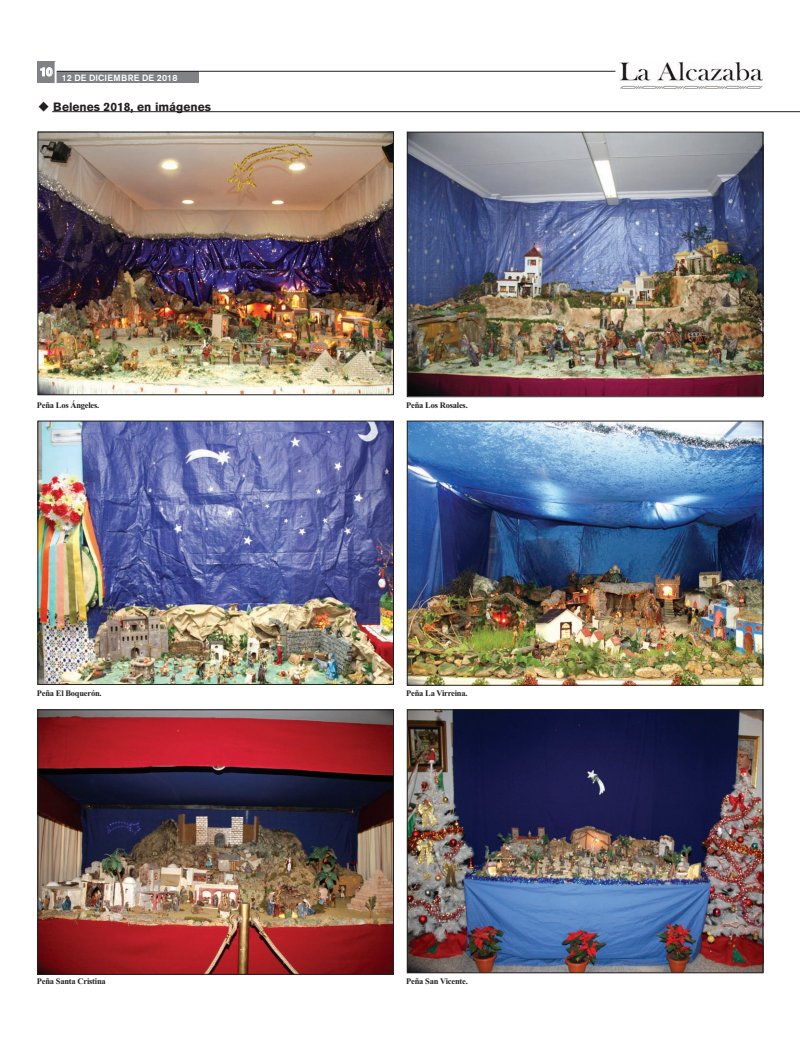
<style>
.page{position:relative;width:800px;height:1049px;background:#fff}
.page>*{position:absolute;margin:0;border:0;box-sizing:border-box;transform-origin:0 0}
.t1{font:700 12px "Akzidenz Grotesk BE";color:#231f20}
.t2{font:700 12px "Akzidenz Grotesk BE";color:#fff}
.t3{font:500 9px "Akzidenz Grotesk BE";letter-spacing:.01em;color:#fff}
.t4{font:700 8.5px "Times New Roman";letter-spacing:-.025em;color:#231f20}
</style>
<div class="page">
<div style="left:619px;top:59px;width:144px;height:31px;background:linear-gradient(to right,#fff,#fff)"></div>
<img style="left:619px;top:62px;width:143px;height:26px">
<div style="left:41px;top:72px;width:158px;height:11px;background:#808285"></div>
<hr style="left:56px;top:71px;width:559px;height:1px;background:#231f20">
<div style="left:37px;top:61px;width:18px;height:22px;background:#808285"></div>
<svg style="left:40px;top:67px;width:13px;height:10px"></svg>
<hr style="left:55px;top:61px;width:2px;height:22px;background:#fff">
<hr style="left:52px;top:111px;width:747px;height:1px;background:#231f20">
<img style="left:40px;top:711px;width:351px;height:261px">
<div style="left:38px;top:709px;width:355px;height:265px;border:1px solid #231f20"></div>
<img style="left:40px;top:423px;width:351px;height:260px">
<div style="left:38px;top:421px;width:355px;height:264px;border:1px solid #231f20"></div>
<img style="left:409px;top:711px;width:352px;height:260px">
<div style="left:407px;top:709px;width:356px;height:264px;border:1px solid #231f20"></div>
<img style="left:409px;top:423px;width:352px;height:260px">
<div style="left:407px;top:421px;width:356px;height:264px;border:1px solid #231f20"></div>
<img style="left:409px;top:134px;width:352px;height:261px">
<div style="left:407px;top:132px;width:356px;height:265px;border:1px solid #231f20"></div>
<img style="left:40px;top:134px;width:351px;height:259px">
<div style="left:38px;top:132px;width:355px;height:263px;border:1px solid #231f20"></div>
<h1 class="t2" style="left:40px;top:67px;width:14px">10</h1>
<h1 class="t1" style="left:38px;top:102px;width:175px">◆ Belenes 2018, en imágenes</h1>
<p class="t3" style="left:62px;top:74px;width:117px">12 DE DICIEMBRE DE 2018</p>
<p class="t4" style="left:37px;top:400px;width:64px">Peña Los Ángeles.</p>
<p class="t4" style="left:406px;top:400px;width:63px">Peña Los Rosales.</p>
<p class="t4" style="left:37px;top:688px;width:66px">Peña El Boquerón.</p>
<p class="t4" style="left:37px;top:976px;width:70px">Peña Santa Cristina</p>
<p class="t4" style="left:406px;top:688px;width:63px">Peña La Virreina.</p>
<p class="t4" style="left:406px;top:976px;width:63px">Peña San Vicente.</p>
</div>
